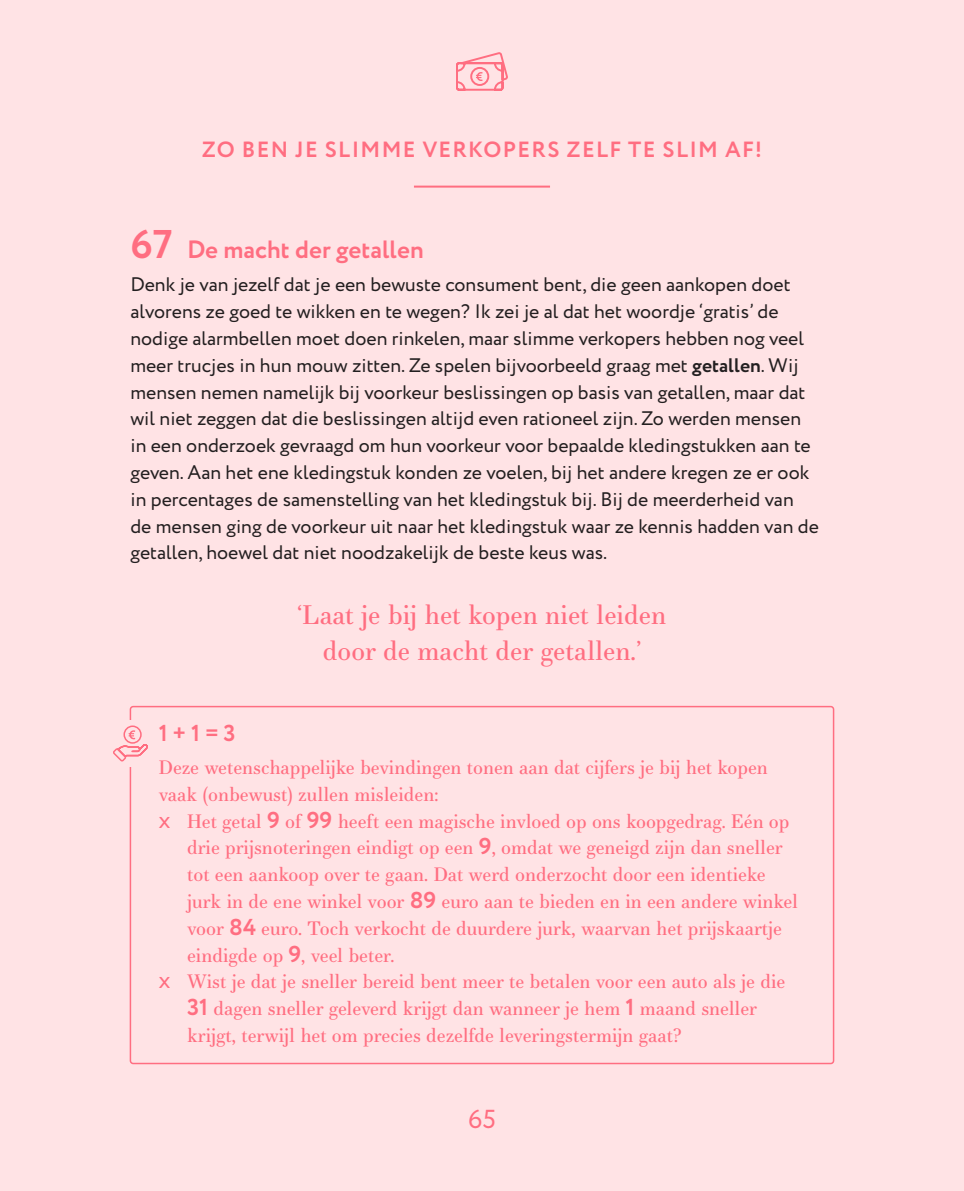
<style>
.page{position:relative;width:964px;height:1191px;background:#ffe3e5}
.page>*{position:absolute;margin:0;border:0;box-sizing:border-box;transform-origin:0 0}
.STREAMERS{font:26px/36px "Essonnes Text";color:#ff6e81;text-align:center}
.t1{font:26px "Circe";color:#ff6e81}
.t2{font:700 25px "Circe";color:#ff6e81}
.TITEL_KADERTEKST{font:700 23px "Circe";color:#ff6e81}
.TITEL_APARTE_STUKJES{font:700 22px "Circe";letter-spacing:.06em;color:#ff6e81}
.BODY{font:19.6px/26.8px "Circe";color:#231f20}
.BODY_KADERTEKST{font:18.8px/26.8px "Essonnes Text";color:#ff6e81}
.s1{font-size:40px}
.s2{font-weight:700}
.s3{font-family:"Circe";font-size:21px}
.s4{font-family:"Circe";font-weight:700;font-size:23px}
</style>
<div class="page">
<svg style="left:456px;top:52px;width:52px;height:39px"></svg>
<hr style="left:414px;top:186px;width:136px;height:2px;background:#ff6e81">
<div style="left:130px;top:706px;width:704px;height:358px;border:2px solid #ff6e81;border-radius:3px"></div>
<div style="left:107px;top:720px;width:47px;height:46px;background:#ffe3e5"></div>
<svg style="left:113px;top:725px;width:35px;height:37px"></svg>
<p class="TITEL_APARTE_STUKJES" style="left:202px;top:135px;width:166px">ZO BEN JE SLIMM</p>
<p class="TITEL_APARTE_STUKJES" style="left:403px;top:135px;width:361px">E VERKOPERS ZELF TE SLIM AF!</p>
<p class="t2" style="left:130px;top:233px;width:295px"><span class="s1">67</span> De macht der getallen</p>
<p class="BODY" style="left:130px;top:272px;width:690px">Denk je van jezelf dat je een bewuste consument bent, die geen aankopen doet alvorens ze goed te wikken en te wegen? Ik zei je al dat het woordje ‘gratis’ de nodige alarmbellen moet doen rinkelen, maar slimme verkopers hebben nog veel meer trucjes in hun mouw zitten. Ze spelen bijvoorbeeld graag met <span class="s2">getallen</span>. Wij mensen nemen namelijk bij voorkeur beslissingen op basis van getallen, maar dat wil niet zeggen dat die beslissingen altijd even rationeel zijn. Zo werden mensen in een onderzoek gevraagd om hun voorkeur voor bepaalde kledingstukken aan te geven. Aan het ene kledingstuk konden ze voelen, bij het andere kregen ze er ook in percentages de samenstelling van het kledingstuk bij. Bij de meerderheid van de mensen ging de voorkeur uit naar het kledingstuk waar ze kennis hadden van de getallen, hoewel dat niet noodzakelijk de beste keus was.</p>
<p class="STREAMERS" style="left:298px;top:596px;width:370px">‘Laat je bij het kopen niet leiden door de macht der getallen.’</p>
<p class="TITEL_KADERTEKST" style="left:159px;top:718px;width:79px">1 + 1 = 3</p>
<p class="BODY_KADERTEKST" style="left:159px;top:753px;width:611px">Deze wetenschappelijke bevindingen tonen aan dat cijfers je bij het kopen vaak (onbewust) zullen misleiden:</p>
<p class="BODY_KADERTEKST" style="left:187px;top:807px;width:612px;text-indent:-28px"><span class="s3">ˑ</span> Het getal <span class="s4">9</span> of <span class="s4">99</span> heeft een magische invloed op ons koopgedrag. Eén op drie prijsnoteringen eindigt op een <span class="s4">9</span>, omdat we geneigd zijn dan sneller tot een aankoop over te gaan. Dat werd onderzocht door een identieke jurk in de ene winkel voor <span class="s4">89</span> euro aan te bieden en in een andere winkel voor <span class="s4">84</span> euro. Toch verkocht de duurdere jurk, waarvan het prijskaartje eindigde op <span class="s4">9</span>, veel beter.</p>
<p class="BODY_KADERTEKST" style="left:187px;top:968px;width:600px;text-indent:-28px"><span class="s3">ˑ</span> Wist je dat je sneller bereid bent meer te betalen voor een auto als je die<br><span class="s4">31</span> dagen sneller geleverd krijgt dan wanneer je hem <span class="s4">1</span> maand sneller krijgt, terwijl het om precies dezelfde leveringstermijn gaat?</p>
<h1 class="t1" style="left:468px;top:1101px;width:29px">65</h1>
</div>
